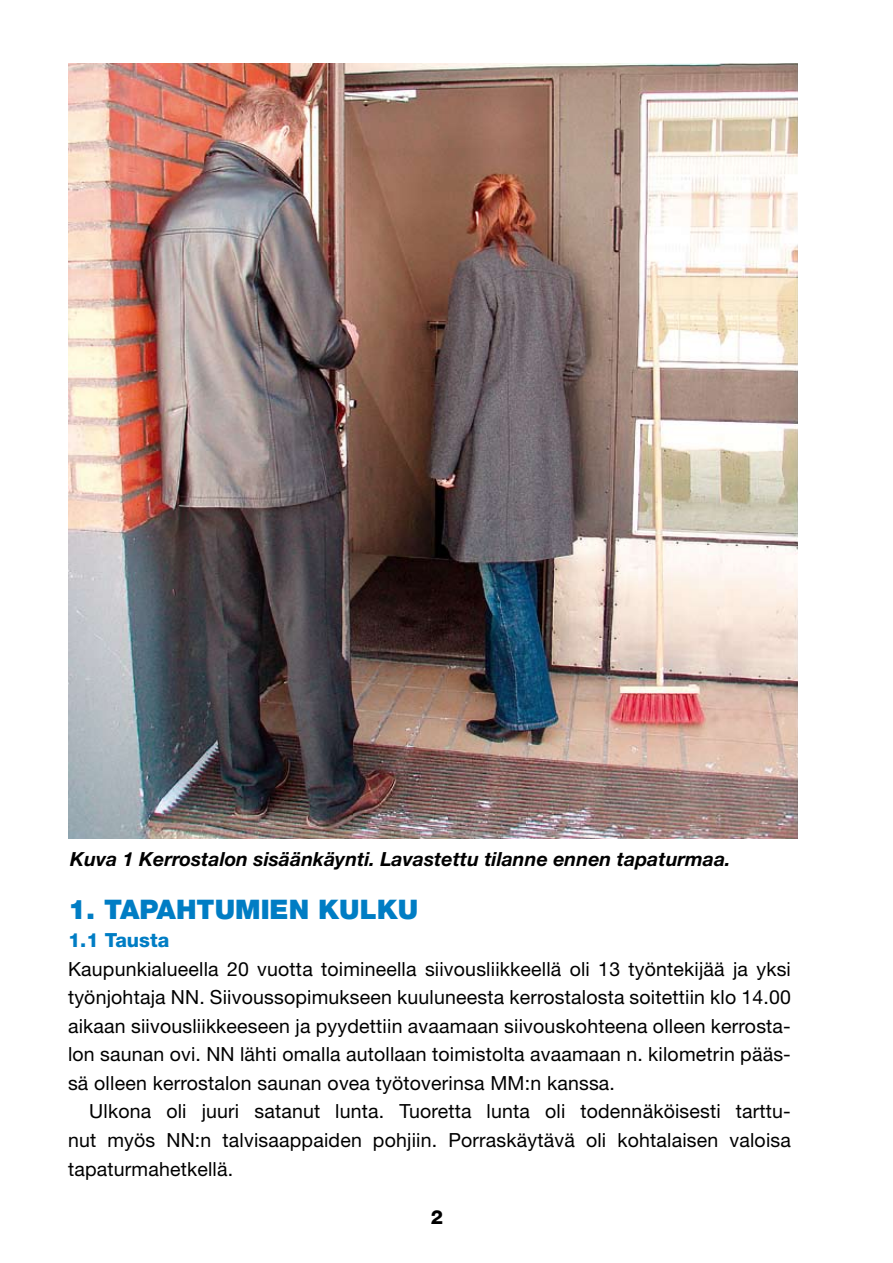
<style>
.page{position:relative;width:893px;height:1263px;background:#fff}
.page>*{position:absolute;margin:0;border:0;box-sizing:border-box;transform-origin:0 0}
.t1{font:900 27px "Helvetica Neue";color:#007dc4}
.t2{font:19.5px/28.5px "Helvetica Neue";letter-spacing:.01em;color:#000;text-align:justify}
.t3{font:italic 700 19.5px "Helvetica Neue";color:#000}
.t4{font:800 19.5px "Helvetica Neue";color:#007dc4}
.t5{font:800 19.5px "Helvetica Neue";color:#000}
</style>
<div class="page">
<img style="left:68px;top:64px;width:730px;height:774px">
<p class="t3" style="left:70px;top:847px;width:662px">Kuva 1 Kerrostalon sisäänkäynti. Lavastettu tilanne ennen tapaturmaa.</p>
<h1 class="t1" style="left:68px;top:893px;width:352px">1. TAPAHTUMIEN KULKU</h1>
<p class="t4" style="left:68px;top:929px;width:103px">1.1 Tausta</p>
<p class="t2" style="left:68px;top:954px;width:724px">Kaupunkialueella 20 vuotta toimineella siivousliikkeellä oli 13 työntekijää ja yksi työnjohtaja NN. Siivoussopimukseen kuuluneesta kerrostalosta soitettiin klo 14.00 aikaan siivousliikkeeseen ja pyydettiin avaamaan siivouskohteena olleen kerrosta&shy;lon saunan ovi. NN lähti omalla autollaan toimistolta avaamaan n. kilometrin pääs&shy;sä olleen kerrostalon saunan ovea työtoverinsa MM:n kanssa.</p>
<p class="t2" style="left:68px;top:1097px;width:724px;text-indent:21px">Ulkona oli juuri satanut lunta. Tuoretta lunta oli todennäköisesti tarttu&shy;nut myös NN:n talvisaappaiden pohjiin. Porraskäytävä oli kohtalaisen valoisa tapaturmahetkellä.</p>
<p class="t5" style="left:431px;top:1206px;width:14px">2</p>
</div>
